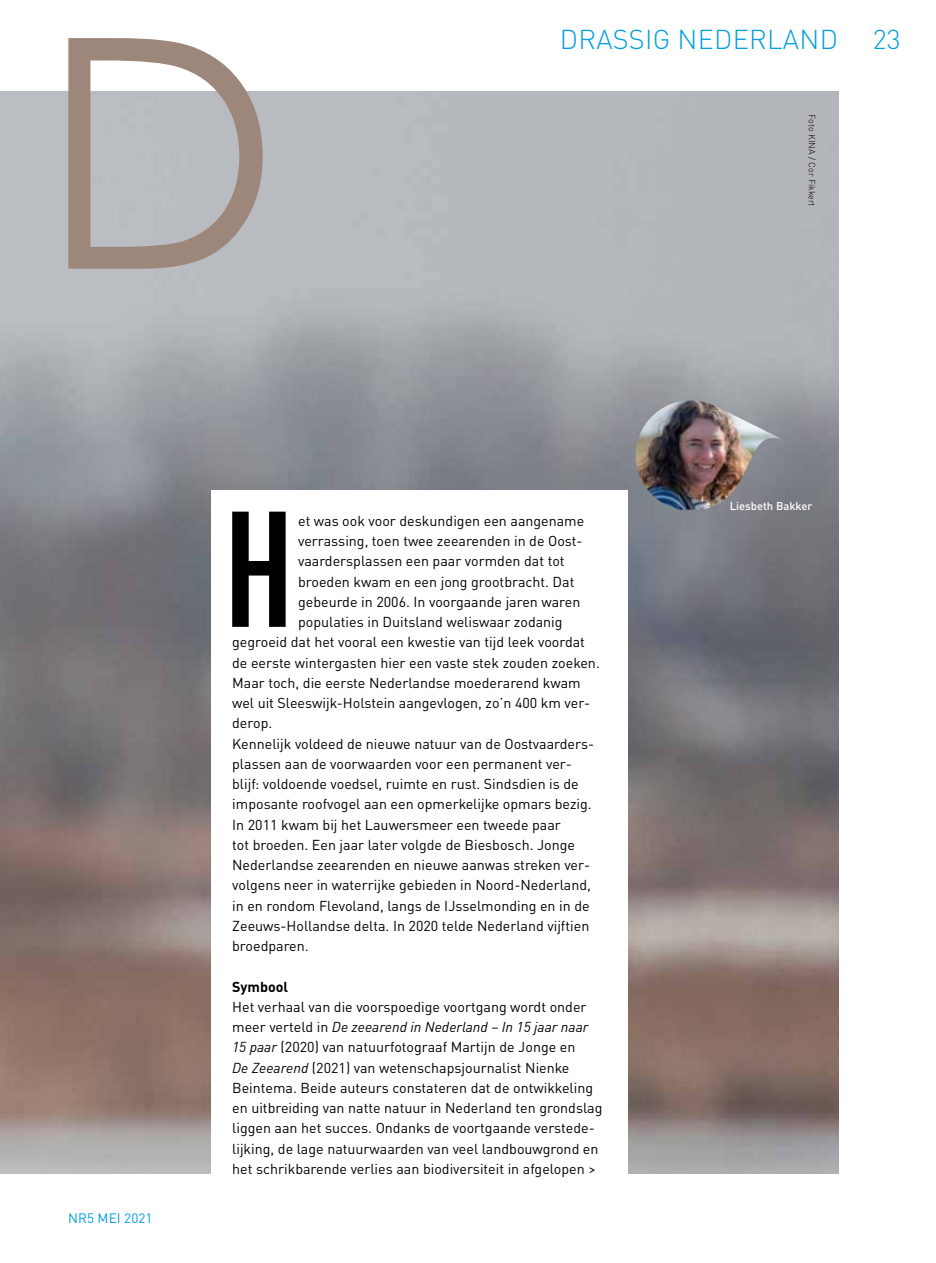
<style>
.page{position:relative;width:936px;height:1263px;background:#fff}
.page>*{position:absolute;margin:0;border:0;box-sizing:border-box;transform-origin:0 0}
.t1{font:321px "Century Gothic";color:#9d877a}
.t2{font:161.85px "DIN Engschrift";color:#000}
.t3{font:300 27px "DIN Pro";letter-spacing:.01em;color:#009ee3}
.t4{font:14.25px/20.2px "DIN Pro";color:#000}
.t5{font:700 14.25px "DIN Pro";color:#000}
.t6{font:13.5px "DIN Pro";letter-spacing:.01em;color:#009ee3}
.t7{font:500 11.25px "DIN Pro";color:#fff}
.t8{font:300 9px "DIN Pro";color:#000}
.s1{font-style:italic}
</style>
<div class="page">
<img style="left:0;top:92px;width:838px;height:1082px">
<div style="left:211px;top:490px;width:416px;height:714px;background:#fff"></div>
<img style="left:635px;top:400px;width:147px;height:110px">
<h1 class="t1" style="left:40px;top:-43px;width:240px">D</h1>
<h3 class="t3" style="left:559px;top:18px;width:280px">DRASSIG NEDERLAND</h3>
<h3 class="t3" style="left:872px;top:18px;width:29px">23</h3>
<p class="t8" style="left:819px;top:114px;width:93px;rotate:90deg">Foto KINA / Cor Fikkert</p>
<p class="t6" style="left:68px;top:1208px;width:86px">NR5 MEI 2021</p>
<h2 class="t2" style="left:224px;top:475px;width:70px">H</h2>
<p class="t4" style="left:298px;top:509px;width:288px">et was ook voor deskundigen een aangename</p>
<p class="t4" style="left:298px;top:529px;width:286px">verrassing, toen twee zeearenden in de Oost-</p>
<p class="t4" style="left:298px;top:550px;width:268px">vaardersplassen een paar vormden dat tot</p>
<p class="t4" style="left:298px;top:570px;width:278px">broeden kwam en een jong grootbracht. Dat</p>
<p class="t4" style="left:298px;top:590px;width:284px">gebeurde in 2006. In voorgaande jaren waren</p>
<p class="t4" style="left:298px;top:610px;width:266px">populaties in Duitsland weliswaar zodanig</p>
<p class="t4" style="left:232px;top:631px;width:354px">gegroeid dat het vooral een kwestie van tijd leek voordat</p>
<p class="t4" style="left:232px;top:651px;width:369px">de eerste wintergasten hier een vaste stek zouden zoeken.</p>
<p class="t4" style="left:232px;top:671px;width:350px">Maar toch, die eerste Nederlandse moederarend kwam</p>
<p class="t4" style="left:232px;top:691px;width:359px">wel uit Sleeswijk-Holstein aangevlogen, zo’n 400 km ver-</p>
<p class="t4" style="left:232px;top:712px;width:42px">derop.</p>
<p class="t4" style="left:232px;top:732px;width:361px">Kennelijk voldeed de nieuwe natuur van de Oostvaarders-</p>
<p class="t4" style="left:232px;top:752px;width:341px">plassen aan de voorwaarden voor een permanent ver-</p>
<p class="t4" style="left:232px;top:772px;width:348px">blijf: voldoende voedsel, ruimte en rust. Sindsdien is de</p>
<p class="t4" style="left:232px;top:793px;width:361px">imposante roofvogel aan een opmerkelijke opmars bezig.</p>
<p class="t4" style="left:232px;top:813px;width:330px">In 2011 kwam bij het Lauwersmeer een tweede paar</p>
<p class="t4" style="left:232px;top:833px;width:344px">tot broeden. Een jaar later volgde de Biesbosch. Jonge</p>
<p class="t4" style="left:232px;top:853px;width:359px">Nederlandse zeearenden en nieuwe aanwas streken ver-</p>
<p class="t4" style="left:232px;top:874px;width:360px">volgens neer in waterrijke gebieden in Noord-Nederland,</p>
<p class="t4" style="left:232px;top:894px;width:359px">in en rondom Flevoland, langs de IJsselmonding en in de</p>
<p class="t4" style="left:232px;top:914px;width:358px">Zeeuws-Hollandse delta. In 2020 telde Nederland vijftien</p>
<p class="t4" style="left:232px;top:934px;width:78px">broedparen.</p>
<p class="t5" style="left:232px;top:975px;width:57px">Symbool</p>
<p class="t4" style="left:232px;top:995px;width:372px">Het verhaal van die voorspoedige voortgang wordt onder meer verteld in <span class="s1">De zeearend in Nederland – In 15 jaar naar 15 paar</span> (2020) van natuurfotograaf Martijn de Jonge en<br><span class="s1">De Zeearend</span> (2021) van wetenschapsjournalist Nienke Beintema. Beide auteurs constateren dat de ontwikkeling en uitbreiding van natte natuur in Nederland ten grondslag liggen aan het succes. Ondanks de voortgaande verstede&shy;lijking, de lage natuurwaarden van veel landbouwgrond en het schrikbarende verlies aan biodiversiteit in afgelopen &gt;</p>
<p class="t7" style="left:729px;top:497px;width:84px">Liesbeth Bakker</p>
</div>
